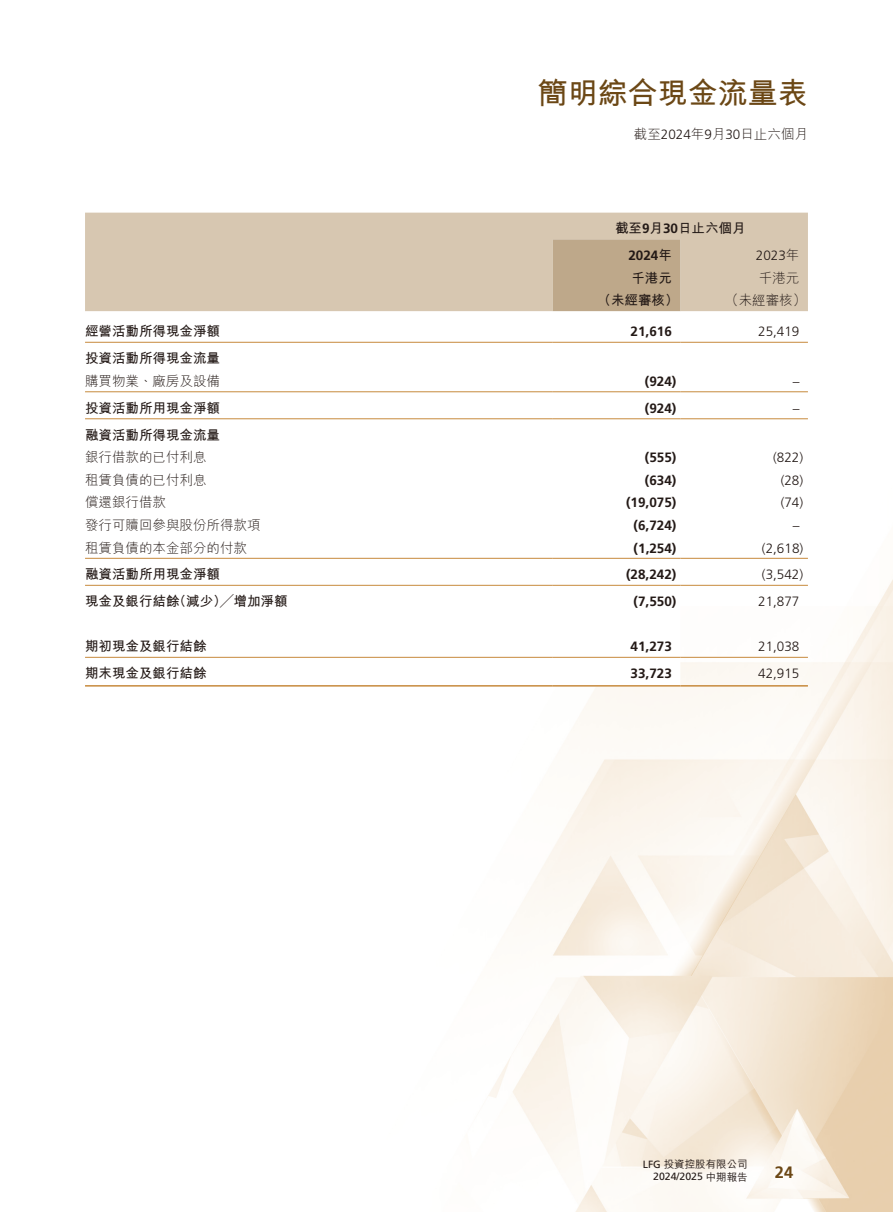
<style>
.page{position:relative;width:893px;height:1212px;background:#fff}
.page>*{position:absolute;margin:0;border:0;box-sizing:border-box;transform-origin:0 0}
.t1{font:700 30px "M Hei HK";color:#6b4715}
.t2{font:700 16.5px "Frutiger LT Std";color:#6b4715}
.t3{font:700 13.5px/27px "M Hei HK";color:#231916}
.t4{font:300 13.5px "M Hei HK";color:#231916}
.t5{font:700 13.5px "Frutiger LT Std";color:#231916}
.t6{font:300 13.5px "Frutiger LT Std";color:#231916}
.t7{font:10.5px "Frutiger LT Std";color:#231916}
.t8{font:500 10.5px "M Hei HK";color:#231916}
.s1{font-family:"Frutiger LT Std"}
.s2{font-family:"M Hei HK"}
.s3{font-family:"Frutiger LT Std";font-weight:400}
.s4{font-family:"M Hei HK";font-weight:500}
</style>
<div class="page">
<img style="left:85px;top:212px;width:808px;height:1000px">
<div style="left:85px;top:213px;width:723px;height:98px;background:#d7c7b1"></div>
<div style="left:553px;top:239px;width:127px;height:72px;background:#bea88a"></div>
<svg style="left:553px;top:316px;width:127px;height:369px"></svg>
<hr style="left:85px;top:342px;width:468px;height:1px;background:#c78a3d">
<hr style="left:553px;top:342px;width:127px;height:1px;background:#c78a3d">
<hr style="left:680px;top:342px;width:128px;height:1px;background:#c78a3d">
<hr style="left:85px;top:391px;width:468px;height:1px;background:#c78a3d">
<hr style="left:553px;top:391px;width:127px;height:1px;background:#c78a3d">
<hr style="left:680px;top:391px;width:128px;height:1px;background:#c78a3d">
<hr style="left:85px;top:418px;width:468px;height:1px;background:#c78a3d">
<hr style="left:553px;top:418px;width:127px;height:1px;background:#c78a3d">
<hr style="left:680px;top:418px;width:128px;height:1px;background:#c78a3d">
<hr style="left:85px;top:558px;width:468px;height:1px;background:#c78a3d">
<hr style="left:553px;top:558px;width:127px;height:1px;background:#c78a3d">
<hr style="left:680px;top:558px;width:128px;height:1px;background:#c78a3d">
<hr style="left:85px;top:585px;width:468px;height:1px;background:#c78a3d">
<hr style="left:553px;top:585px;width:127px;height:1px;background:#c78a3d">
<hr style="left:680px;top:585px;width:128px;height:1px;background:#c78a3d">
<hr style="left:85px;top:657px;width:468px;height:1px;background:#c78a3d">
<hr style="left:553px;top:657px;width:127px;height:1px;background:#c78a3d">
<hr style="left:680px;top:657px;width:128px;height:1px;background:#c78a3d">
<hr style="left:85px;top:685px;width:468px;height:1px;background:#c78a3d">
<hr style="left:553px;top:685px;width:127px;height:1px;background:#c78a3d">
<hr style="left:680px;top:685px;width:128px;height:1px;background:#c78a3d">
<h1 class="t1" style="left:538px;top:72px;width:271px">簡明綜合現金流量表</h1>
<p class="t4" style="left:634px;top:127px;width:176px">截至<span class="s1">2024</span>年月<span class="s1">9 30</span>日止六個月</p>
<p class="t3" style="left:615px;top:214px;width:132px">截至月<span class="s1">9 30</span>日止六個月</p>
<p class="t5" style="left:628px;top:248px;width:45px">2024<span class="s2">年</span></p>
<p class="t6" style="left:756px;top:248px;width:45px">2023<span class="s2">年</span></p>
<p class="t3" style="left:631px;top:263px;width:42px">千港元</p>
<p class="t4" style="left:759px;top:271px;width:42px">千港元</p>
<p class="t3" style="left:598px;top:286px;width:82px">（未經審核）</p>
<p class="t4" style="left:725px;top:293px;width:82px">（未經審核(</p>
<p class="t3" style="left:85px;top:317px;width:137px">經營活動所得現金淨額投資活動所得現金流量</p>
<p class="t5" style="left:631px;top:324px;width:43px">21,616</p>
<p class="t6" style="left:758px;top:324px;width:43px">25,419</p>
<p class="t4" style="left:85px;top:374px;width:136px">購買物業、廠房及設備</p>
<p class="t5" style="left:645px;top:373px;width:33px">)924(</p>
<p class="t6" style="left:793px;top:374px;width:8px">–</p>
<p class="t3" style="left:85px;top:393px;width:136px">投資活動所用現金淨額融資活動所得現金流量</p>
<p class="t5" style="left:645px;top:400px;width:33px">)924(</p>
<p class="t6" style="left:793px;top:401px;width:8px">–</p>
<p class="t4" style="left:85px;top:451px;width:123px">銀行借款的已付利息</p>
<p class="t5" style="left:645px;top:450px;width:33px">)555(</p>
<p class="t6" style="left:773px;top:450px;width:32px">)822(</p>
<p class="t4" style="left:85px;top:473px;width:123px">租賃負債的已付利息</p>
<p class="t5" style="left:645px;top:472px;width:33px">)634(</p>
<p class="t6" style="left:781px;top:473px;width:24px">)28(</p>
<p class="t4" style="left:85px;top:496px;width:82px">償還銀行借款</p>
<p class="t5" style="left:626px;top:495px;width:52px">)19,075(</p>
<p class="t6" style="left:781px;top:495px;width:24px">)74(</p>
<p class="t4" style="left:85px;top:518px;width:177px">發行可贖回參與股份所得款項</p>
<p class="t5" style="left:634px;top:517px;width:44px">)6,724(</p>
<p class="t6" style="left:793px;top:518px;width:8px">–</p>
<p class="t4" style="left:85px;top:541px;width:163px">租賃負債的本金部分的付款</p>
<p class="t5" style="left:634px;top:540px;width:44px">)1,254(</p>
<p class="t6" style="left:762px;top:540px;width:43px">)2,618(</p>
<p class="t3" style="left:85px;top:560px;width:136px">融資活動所用現金淨額</p>
<p class="t5" style="left:626px;top:567px;width:52px">)28,242(</p>
<p class="t6" style="left:762px;top:567px;width:43px">)3,542(</p>
<p class="t3" style="left:173px;top:587px;width:116px">（減少）╱增加淨額</p>
<p class="t3" style="left:85px;top:587px;width:96px">現金及銀行結餘</p>
<p class="t5" style="left:634px;top:594px;width:44px">)7,550(</p>
<p class="t6" style="left:758px;top:594px;width:43px">21,877</p>
<p class="t3" style="left:85px;top:632px;width:123px">期初現金及銀行結餘</p>
<p class="t5" style="left:631px;top:639px;width:43px">41,273</p>
<p class="t6" style="left:758px;top:639px;width:43px">21,038</p>
<p class="t3" style="left:85px;top:659px;width:123px">期末現金及銀行結餘</p>
<p class="t5" style="left:631px;top:666px;width:43px">33,723</p>
<p class="t6" style="left:758px;top:666px;width:43px">42,915</p>
<p class="t8" style="left:643px;top:1157px;width:106px"><span class="s3">LFG</span> 投資控股有限公司</p>
<p class="t7" style="left:653px;top:1170px;width:96px">2024/2025 <span class="s4">中期報告</span></p>
<p class="t2" style="left:775px;top:1163px;width:20px">24</p>
</div>
